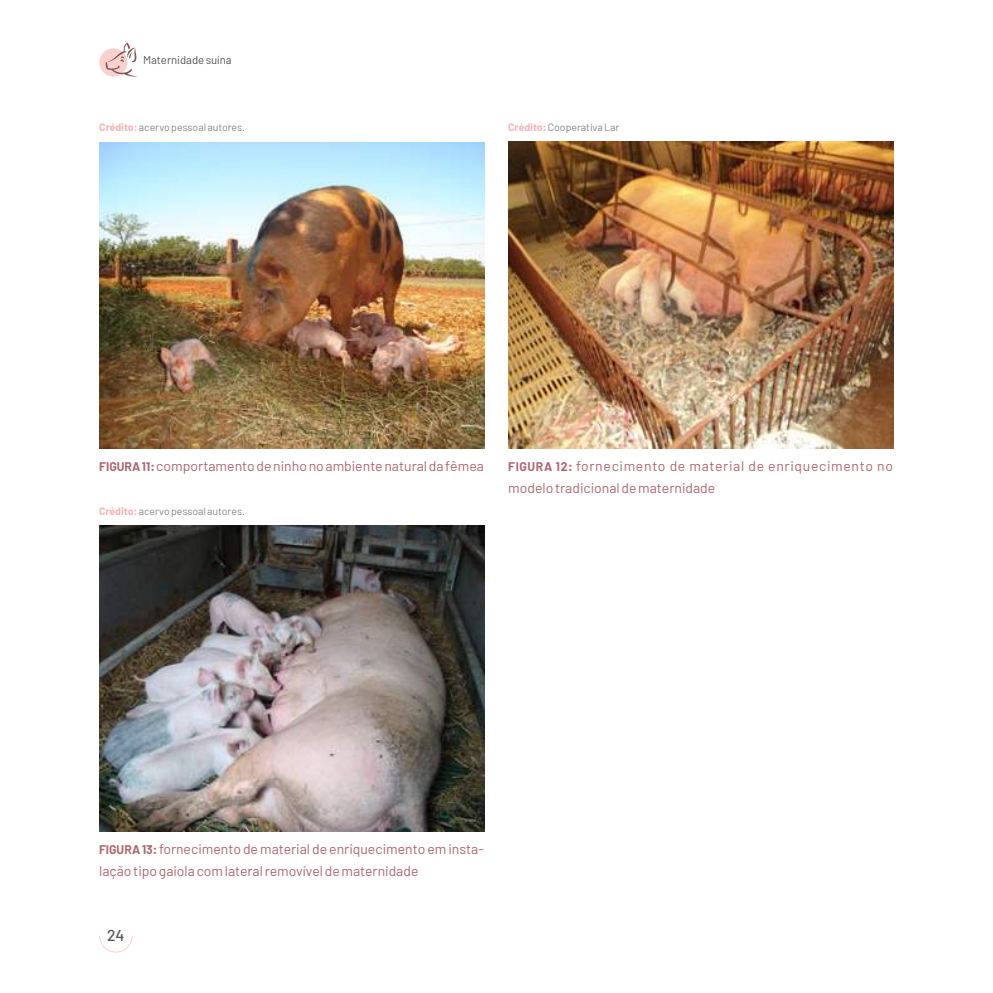
<style>
.page{position:relative;width:993px;height:993px;background:#fff}
.page>*{position:absolute;margin:0;border:0;box-sizing:border-box;transform-origin:0 0}
.t1{font:500 15.75px "Barlow";color:#575756}
.t2{font:14px/21.9px "Barlow";color:#ad6670}
.t3{font:14px/21.9px "Barlow";letter-spacing:.04em;color:#ad6670}
.t4{font:11.38px "Barlow";color:#575756}
.t5{font:10.5px "Barlow";color:#878787}
.s1{font-weight:700;color:#f6b2b6}
.s2{font-weight:700;font-size:12.25px}
</style>
<div class="page">
<div style="left:99px;top:919px;width:33px;height:33px;border:1px solid #fad1ce;border-radius:50%"></div>
<div style="left:86px;top:919px;width:60px;height:16px;background:#fff"></div>
<img style="left:99px;top:142px;width:385px;height:306px">
<img style="left:508px;top:141px;width:384px;height:307px">
<img style="left:99px;top:525px;width:385px;height:306px">
<div style="left:99px;top:48px;width:28px;height:28px;background:#fad1ce;border-radius:50%"></div>
<svg style="left:105px;top:42px;width:33px;height:35px"></svg>
<p class="t4" style="left:143px;top:53px;width:90px">Maternidade suína</p>
<p class="t5" style="left:99px;top:121px;width:147px"><span class="s1">Crédito:</span> acervo pessoal autores.</p>
<p class="t5" style="left:508px;top:121px;width:112px"><span class="s1">Crédito:</span> Cooperativa Lar</p>
<p class="t2" style="left:99px;top:454px;width:386px"><span class="s2">FIGURA 11:</span> comportamento de ninho no ambiente natural da fêmea</p>
<p class="t3" style="left:508px;top:454px;width:386px"><span class="s2">FIGURA 12:</span> fornecimento de material de enriquecimento no modelo tradicional de maternidade</p>
<p class="t5" style="left:99px;top:504px;width:147px"><span class="s1">Crédito:</span> acervo pessoal autores.</p>
<p class="t2" style="left:99px;top:837px;width:386px"><span class="s2">FIGURA 13:</span> fornecimento de material de enriquecimento em insta&shy;lação tipo gaiola com lateral removível de maternidade</p>
<p class="t1" style="left:107px;top:925px;width:19px">24</p>
</div>
